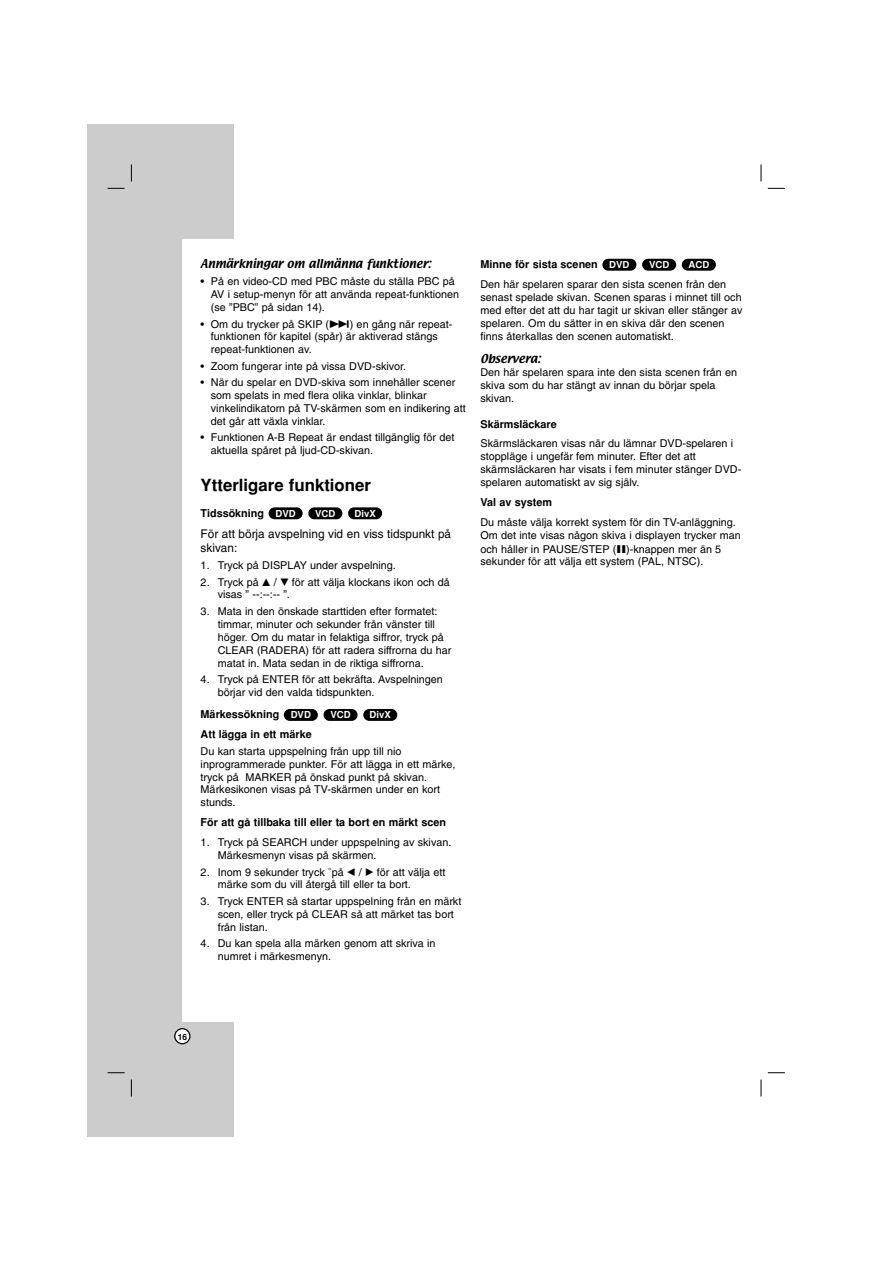
<style>
.page{position:relative;width:893px;height:1263px;background:#fff}
.page>*{position:absolute;margin:0;border:0;box-sizing:border-box;transform-origin:0 0}
.t1{font:700 16.8px "Helvetica";color:#000}
.t2{font:12px/14.4px "Helvetica";color:#000}
.t3{font:10.8px/12.9px "Helvetica";color:#000}
.t4{font:700 10.8px/19.8px "Helvetica";color:#000}
.t5{font:10.8px "Textile";color:#000}
.t6{font:700 9.6px "Helvetica";color:#fff}
.t7{font:700 8.4px "Helvetica";color:#000}
.s1{font-family:"Sony PS Common"}
</style>
<div class="page">
<div style="left:88px;top:124px;width:146px;height:1013px;background:#ccc"></div>
<svg style="left:131px;top:165px;width:1px;height:17px"></svg>
<svg style="left:760px;top:165px;width:1px;height:17px"></svg>
<svg style="left:131px;top:1080px;width:1px;height:17px"></svg>
<svg style="left:760px;top:1080px;width:1px;height:17px"></svg>
<svg style="left:108px;top:188px;width:17px;height:1px"></svg>
<svg style="left:767px;top:188px;width:17px;height:1px"></svg>
<svg style="left:108px;top:1072px;width:17px;height:1px"></svg>
<svg style="left:767px;top:1072px;width:17px;height:1px"></svg>
<div style="left:182px;top:240px;width:111px;height:782px;background:#fff"></div>
<svg style="left:174px;top:1028px;width:16px;height:16px"></svg>
<div style="left:681px;top:259px;width:35px;height:12px;background:#000;border-radius:6px"></div>
<div style="left:642px;top:259px;width:34px;height:12px;background:#000;border-radius:6px"></div>
<div style="left:602px;top:259px;width:34px;height:12px;background:#000;border-radius:6px"></div>
<div style="left:363px;top:709px;width:34px;height:12px;background:#000;border-radius:6px"></div>
<div style="left:323px;top:709px;width:34px;height:12px;background:#000;border-radius:6px"></div>
<div style="left:284px;top:709px;width:34px;height:12px;background:#000;border-radius:6px"></div>
<div style="left:348px;top:507px;width:34px;height:12px;background:#000;border-radius:6px"></div>
<div style="left:308px;top:507px;width:34px;height:12px;background:#000;border-radius:6px"></div>
<div style="left:268px;top:507px;width:34px;height:12px;background:#000;border-radius:6px"></div>
<p class="t5" style="left:201px;top:259px;width:232px">Anmärkningar om allmänna funktioner:</p>
<p class="t3" style="left:211px;top:276px;width:250px;text-indent:-10px">• På en video-CD med PBC måste du ställa PBC på<br>AV i setup-menyn för att använda repeat-funktionen (se ”PBC” på sidan 14).</p>
<p class="t3" style="left:211px;top:319px;width:243px;text-indent:-10px">• Om du trycker på SKIP (<span class="s1">&gt;</span>) en gång när repeat&shy;funktionen för kapitel (spår) är aktiverad stängs repeat-funktionen av.</p>
<p class="t3" style="left:201px;top:361px;width:207px">• Zoom fungerar inte på vissa DVD-skivor.</p>
<p class="t3" style="left:211px;top:377px;width:256px;text-indent:-10px">• När du spelar en DVD-skiva som innehåller scener som spelats in med flera olika vinklar, blinkar vinkelindikatorn på TV-skärmen som en indikering att det går att växla vinklar.</p>
<p class="t3" style="left:211px;top:432px;width:245px;text-indent:-10px">• Funktionen A-B Repeat är endast tillgänglig för det aktuella spåret på ljud-CD-skivan.</p>
<h1 class="t1" style="left:201px;top:479px;width:172px">Ytterligare funktioner</h1>
<p class="t4" style="left:201px;top:504px;width:65px">Tidssökning</p>
<p class="t2" style="left:201px;top:527px;width:252px">För att börja avspelning vid en viss tidspunkt på skivan:</p>
<p class="t3" style="left:201px;top:560px;width:197px">1. Tryck på DISPLAY under avspelning.</p>
<p class="t3" style="left:218px;top:577px;width:233px;line-height:12.5px;text-indent:-17px">2. Tryck på <span class="s1">v</span> / <span class="s1">V</span> för att välja klockans ikon och då visas ” --:--:-- ”.</p>
<p class="t3" style="left:218px;top:606px;width:235px;text-indent:-17px">3. Mata in den önskade starttiden efter formatet: timmar, minuter och sekunder från vänster till höger. Om du matar in felaktiga siffror, tryck på CLEAR (RADERA) för att radera siffrorna du har matat in. Mata sedan in de riktiga siffrorna.</p>
<p class="t3" style="left:218px;top:674px;width:227px;text-indent:-17px">4. Tryck på ENTER för att bekräfta. Avspelningen börjar vid den valda tidspunkten.</p>
<p class="t4" style="left:201px;top:706px;width:112px">Märkessökning<br>Att lägga in ett märke</p>
<p class="t3" style="left:201px;top:745px;width:256px">Du kan starta uppspelning från upp till nio inprogrammerade punkter. För att lägga in ett märke, tryck på MARKER på önskad punkt på skivan.<br>Märkesikonen visas på TV-skärmen under en kort stunds.</p>
<p class="t4" style="left:201px;top:814px;width:247px">För att gå tillbaka till eller ta bort en märkt scen</p>
<p class="t3" style="left:218px;top:837px;width:235px;text-indent:-17px">1. Tryck på SEARCH under uppspelning av skivan.<br>Märkesmenyn visas på skärmen.</p>
<p class="t3" style="left:218px;top:867px;width:229px;line-height:12.5px;text-indent:-17px">2. Inom 9 sekunder tryck ¨på <span class="s1">b</span> / <span class="s1">B</span> för att välja ett märke som du vill återgå till eller ta bort.</p>
<p class="t3" style="left:218px;top:896px;width:245px;text-indent:-17px">3. Tryck ENTER så startar uppspelning från en märkt scen, eller tryck på CLEAR så att märket tas bort från listan.</p>
<p class="t3" style="left:218px;top:938px;width:219px;text-indent:-17px">4. Du kan spela alla märken genom att skriva in numret i märkesmenyn.</p>
<p class="t6" style="left:275px;top:510px;width:22px">DVD</p>
<p class="t6" style="left:315px;top:510px;width:22px">VCD</p>
<p class="t6" style="left:354px;top:510px;width:23px">DivX</p>
<p class="t6" style="left:291px;top:711px;width:22px">DVD</p>
<p class="t6" style="left:330px;top:711px;width:22px">VCD</p>
<p class="t6" style="left:369px;top:711px;width:23px">DivX</p>
<p class="t4" style="left:480px;top:256px;width:119px">Minne för sista scenen</p>
<p class="t3" style="left:480px;top:279px;width:263px">Den här spelaren sparar den sista scenen från den senast spelade skivan. Scenen sparas i minnet till och med efter det att du har tagit ur skivan eller stänger av spelaren. Om du sätter in en skiva där den scenen finns återkallas den scenen automatiskt.</p>
<p class="t5" style="left:480px;top:354px;width:62px">Observera:</p>
<p class="t3" style="left:480px;top:367px;width:258px">Den här spelaren spara inte den sista scenen från en skiva som du har stängt av innan du börjar spela skivan.</p>
<p class="t4" style="left:480px;top:415px;width:78px">Skärmsläckare</p>
<p class="t3" style="left:480px;top:438px;width:262px">Skärmsläckaren visas när du lämnar DVD-spelaren i stoppläge i ungefär fem minuter. Efter det att skärmsläckaren har visats i fem minuter stänger DVD&shy;spelaren automatiskt av sig själv.</p>
<p class="t4" style="left:480px;top:493px;width:73px">Val av system</p>
<p class="t3" style="left:480px;top:516px;width:262px;line-height:13.4px">Du måste välja korrekt system för din TV-anläggning.<br>Om det inte visas någon skiva i displayen trycker man och håller in PAUSE/STEP (<span class="s1">X</span>)-knappen mer än 5</p>
<p class="t3" style="left:480px;top:556px;width:224px">sekunder för att välja ett system (PAL, NTSC).</p>
<p class="t6" style="left:609px;top:261px;width:22px">DVD</p>
<p class="t6" style="left:649px;top:261px;width:22px">VCD</p>
<p class="t6" style="left:688px;top:261px;width:22px">ACD</p>
<p class="t7" style="left:178px;top:1034px;width:11px">16</p>
</div>
